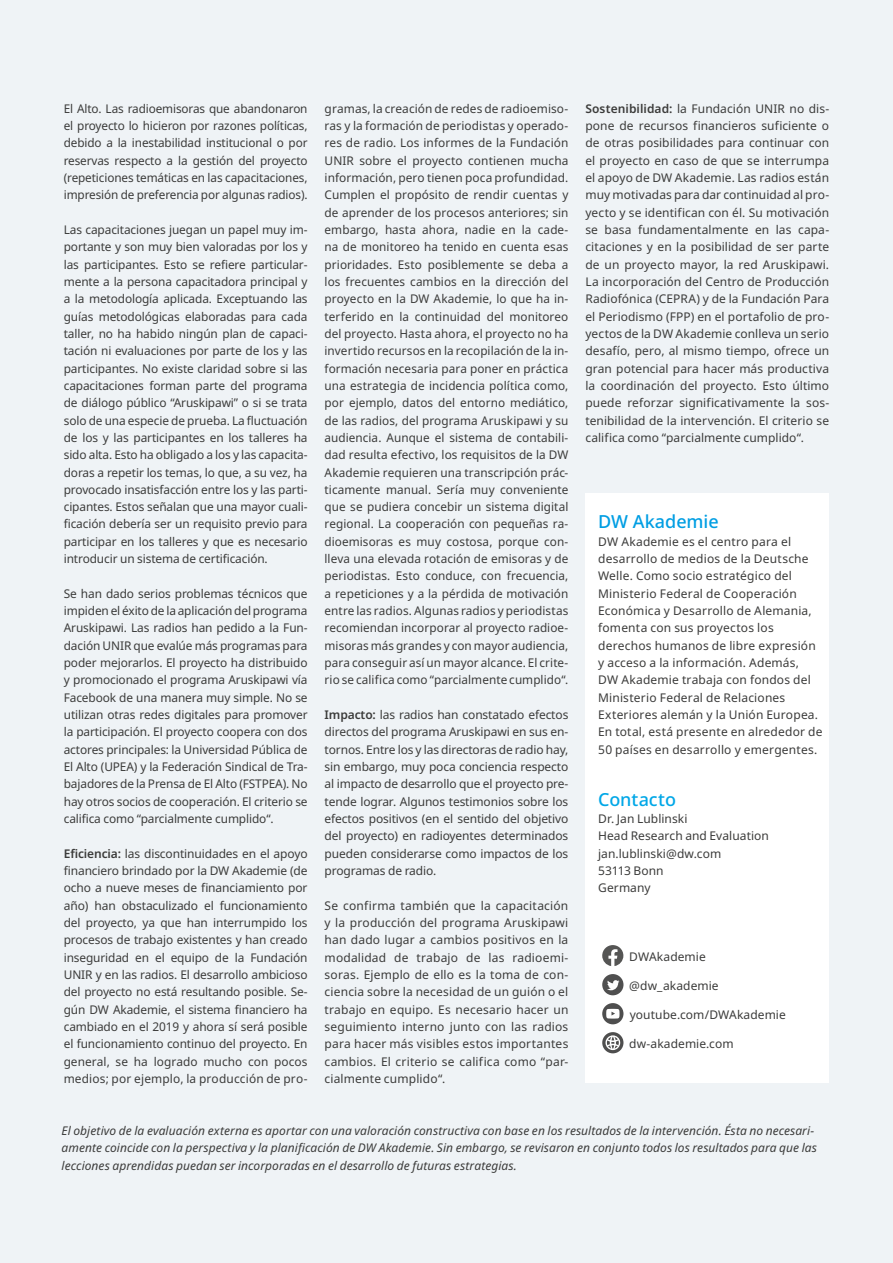
<style>
.page{position:relative;width:893px;height:1263px;background:#eff3f6}
.page>*{position:absolute;margin:0;border:0;box-sizing:border-box;transform-origin:0 0}
.t1{font:500 18px "Noto Sans";color:#009ee3}
.t2{font:500 18px "Noto Sans";letter-spacing:-.005em;color:#00a7e7}
.t3{font:12px/17.4px "Noto Sans";letter-spacing:.01em;color:#3b3b3a;text-align:justify}
.t4{font:italic 12px/17.4px "Noto Sans";letter-spacing:.005em;color:#3b3b3a}
.s1{font-weight:600}
</style>
<div class="page">
<div style="left:585px;top:493px;width:244px;height:590px;background:#fff"></div>
<svg style="left:602px;top:945px;width:21px;height:21px"></svg>
<svg style="left:602px;top:974px;width:21px;height:21px"></svg>
<svg style="left:602px;top:1003px;width:21px;height:21px"></svg>
<svg style="left:606px;top:1009px;width:13px;height:9px"></svg>
<svg style="left:602px;top:1032px;width:21px;height:21px"></svg>
<p class="t3" style="left:64px;top:100px;width:245px">El Alto. Las radioemisoras que abandonaron el proyecto lo hicieron por razones políticas, debido a la inestabilidad institucional o por reservas respecto a la gestión del proyecto (repeticiones temáticas en las capacitaciones, impresión de preferencia por algunas radios).</p>
<p class="t3" style="left:64px;top:221px;width:245px">Las capacitaciones juegan un papel muy im&shy;portante y son muy bien valoradas por los y las participantes. Esto se refiere particular&shy;mente a la persona capacitadora principal y a la metodología aplicada. Exceptuando las guías metodológicas elaboradas para cada taller, no ha habido ningún plan de capaci&shy;tación ni evaluaciones por parte de los y las participantes. No existe claridad sobre si las capacitaciones forman parte del programa de diálogo público “Aruskipawi” o si se trata solo de una especie de prueba. La fluctuación de los y las participantes en los talleres ha sido alta. Esto ha obligado a los y las capacita&shy;doras a repetir los temas, lo que, a su vez, ha provocado insatisfacción entre los y las parti&shy;cipantes. Estos señalan que una mayor cuali&shy;ficación debería ser un requisito previo para participar en los talleres y que es necesario introducir un sistema de certificación.</p>
<p class="t3" style="left:64px;top:585px;width:245px">Se han dado serios problemas técnicos que impiden el éxito de la aplicación del programa Aruskipawi. Las radios han pedido a la Fun&shy;dación UNIR que evalúe más programas para poder mejorarlos. El proyecto ha distribuido y promocionado el programa Aruskipawi vía Facebook de una manera muy simple. No se utilizan otras redes digitales para promover la participación. El proyecto coopera con dos actores principales: la Universidad Pública de El Alto (UPEA) y la Federación Sindical de Tra&shy;bajadores de la Prensa de El Alto (FSTPEA). No hay otros socios de cooperación. El criterio se califica como “parcialmente cumplido“.</p>
<p class="t3" style="left:64px;top:845px;width:245px"><span class="s1">Eficiencia:</span> las discontinuidades en el apoyo financiero brindado por la DW Akademie (de ocho a nueve meses de financiamiento por año) han obstaculizado el funcionamiento del proyecto, ya que han interrumpido los procesos de trabajo existentes y han creado inseguridad en el equipo de la Fundación UNIR y en las radios. El desarrollo ambicioso del proyecto no está resultando posible. Se&shy;gún DW Akademie, el sistema financiero ha cambiado en el 2019 y ahora sí será posible el funcionamiento continuo del proyecto. En general, se ha logrado mucho con pocos medios; por ejemplo, la producción de pro-</p>
<p class="t3" style="left:325px;top:100px;width:245px">gramas, la creación de redes de radioemiso&shy;ras y la formación de periodistas y operado&shy;res de radio. Los informes de la Fundación UNIR sobre el proyecto contienen mucha información, pero tienen poca profundidad.<br>Cumplen el propósito de rendir cuentas y de aprender de los procesos anteriores; sin embargo, hasta ahora, nadie en la cade&shy;na de monitoreo ha tenido en cuenta esas prioridades. Esto posiblemente se deba a los frecuentes cambios en la dirección del proyecto en la DW Akademie, lo que ha in&shy;terferido en la continuidad del monitoreo del proyecto. Hasta ahora, el proyecto no ha invertido recursos en la recopilación de la in&shy;formación necesaria para poner en práctica una estrategia de incidencia política como, por ejemplo, datos del entorno mediático, de las radios, del programa Aruskipawi y su audiencia. Aunque el sistema de contabili&shy;dad resulta efectivo, los requisitos de la DW Akademie requieren una transcripción prác&shy;ticamente manual. Sería muy conveniente que se pudiera concebir un sistema digital regional. La cooperación con pequeñas ra&shy;dioemisoras es muy costosa, porque con&shy;lleva una elevada rotación de emisoras y de periodistas. Esto conduce, con frecuencia, a repeticiones y a la pérdida de motivación entre las radios. Algunas radios y periodistas recomiendan incorporar al proyecto radioe&shy;misoras más grandes y con mayor audiencia, para conseguir así un mayor alcance. El crite&shy;rio se califica como “parcialmente cumplido“.</p>
<p class="t3" style="left:325px;top:706px;width:245px"><span class="s1">Impacto:</span> las radios han constatado efectos directos del programa Aruskipawi en sus en&shy;tornos. Entre los y las directoras de radio hay, sin embargo, muy poca conciencia respecto al impacto de desarrollo que el proyecto pre&shy;tende lograr. Algunos testimonios sobre los efectos positivos (en el sentido del objetivo del proyecto) en radioyentes determinados pueden considerarse como impactos de los programas de radio.</p>
<p class="t3" style="left:325px;top:897px;width:245px">Se confirma también que la capacitación y la producción del programa Aruskipawi han dado lugar a cambios positivos en la modalidad de trabajo de las radioemi&shy;soras. Ejemplo de ello es la toma de con&shy;ciencia sobre la necesidad de un guión o el trabajo en equipo. Es necesario hacer un seguimiento interno junto con las radios para hacer más visibles estos importantes cambios. El criterio se califica como “par&shy;cialmente cumplido“.</p>
<p class="t3" style="left:585px;top:100px;width:245px"><span class="s1">Sostenibilidad:</span> la Fundación UNIR no dis&shy;pone de recursos financieros suficiente o de otras posibilidades para continuar con el proyecto en caso de que se interrumpa el apoyo de DW Akademie. Las radios están muy motivadas para dar continuidad al pro&shy;yecto y se identifican con él. Su motivación se basa fundamentalmente en las capa&shy;citaciones y en la posibilidad de ser parte de un proyecto mayor, la red Aruskipawi.<br>La incorporación del Centro de Producción Radiofónica (CEPRA) y de la Fundación Para el Periodismo (FPP) en el portafolio de pro&shy;yectos de la DW Akademie conlleva un serio desafío, pero, al mismo tiempo, ofrece un gran potencial para hacer más productiva la coordinación del proyecto. Esto último puede reforzar significativamente la sos&shy;tenibilidad de la intervención. El criterio se califica como “parcialmente cumplido“.</p>
<h1 class="t1" style="left:598px;top:509px;width:122px">DW Akademie</h1>
<p class="t3" style="left:598px;top:533px;width:226px;text-align:left">DW Akademie es el centro para el desarrollo de medios de la Deutsche Welle. Como socio estratégico del Ministerio Federal de Cooperación Económica y Desarrollo de Alemania, fomenta con sus proyectos los derechos humanos de libre expresión y acceso a la información. Además,<br>DW Akademie trabaja con fondos del Ministerio Federal de Relaciones Exteriores alemán y la Unión Europea.<br>En total, está presente en alrededor de 50 países en desarrollo y emergentes.</p>
<h1 class="t2" style="left:598px;top:786px;width:79px">Contacto</h1>
<p class="t3" style="left:598px;top:810px;width:172px;text-align:left">Dr. Jan Lublinski<br>Head Research and Evaluation jan.lublinski@dw.com<br>53113 Bonn<br>Germany</p>
<p class="t3" style="left:629px;top:948px;width:78px">DWAkademie</p>
<p class="t3" style="left:629px;top:977px;width:91px">@dw_akademie</p>
<p class="t3" style="left:630px;top:1006px;width:158px">youtube.com/DWAkademie</p>
<p class="t3" style="left:629px;top:1035px;width:106px">dw-akademie.com</p>
<p class="t4" style="left:62px;top:1122px;width:757px">El objetivo de la evaluación externa es aportar con una valoración constructiva con base en los resultados de la intervención. Ésta no necesari&shy;amente coincide con la perspectiva y la planificación de DW Akademie. Sin embargo, se revisaron en conjunto todos los resultados para que las lecciones aprendidas puedan ser incorporadas en el desarrollo de futuras estrategias.</p>
</div>
